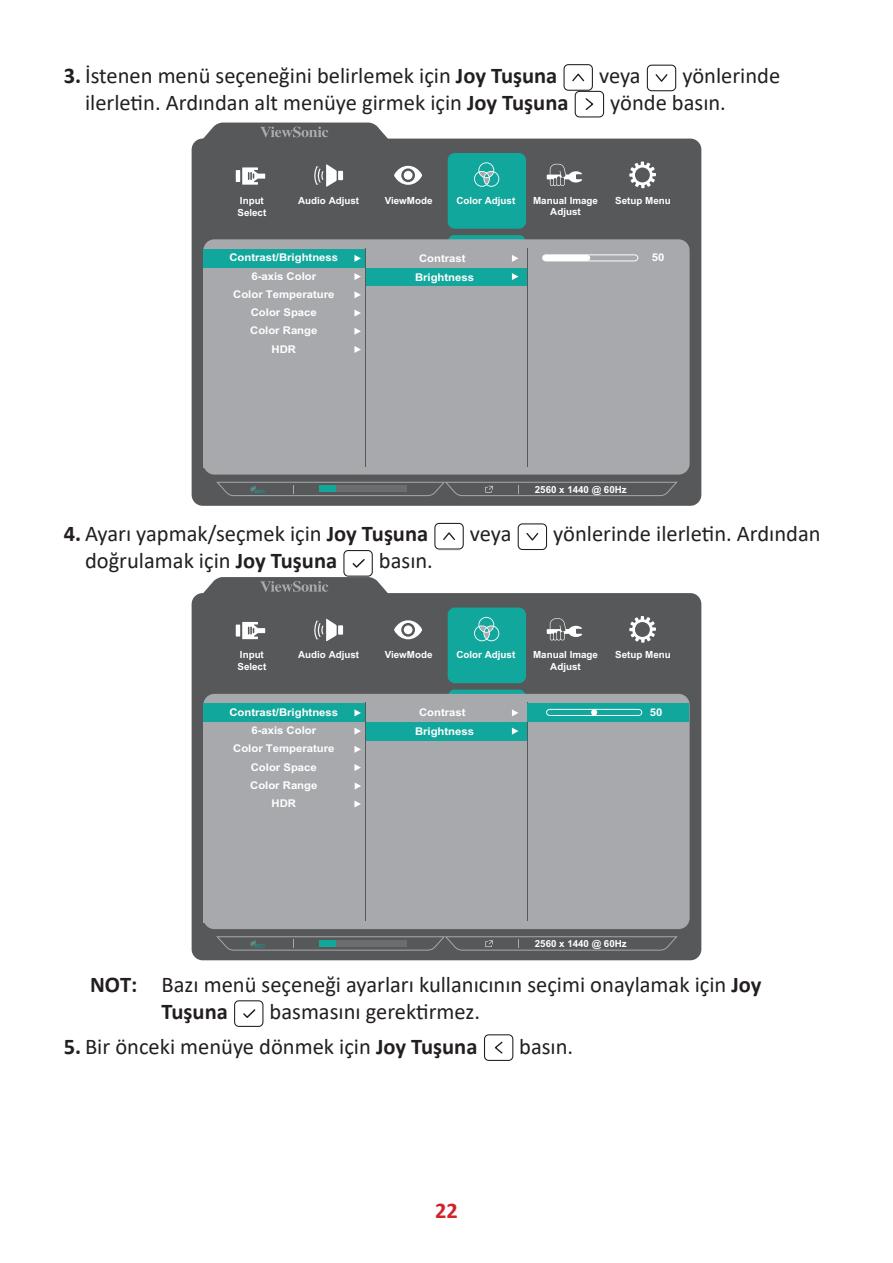
<style>
.page{position:relative;width:893px;height:1263px;background:#fff}
.page>*{position:absolute;margin:0;border:0;box-sizing:border-box;transform-origin:0 0}
.Note{font:22.5px/27px "Calibri";color:#231f20}
.t1{font:700 22.5px "Calibri";color:#d1232a}
.t2{font:700 10.65px/18.3px "Arial";color:#fff;text-align:center;scale:1.06 1}
.t3{font:700 9.75px/11.7px "Arial";color:#fff}
.s1{font-weight:700}
</style>
<div class="page">
<div style="left:563px;top:64px;width:30px;height:27px;border:1px solid #211e1e;border-radius:4px"></div>
<svg style="left:572px;top:73px;width:13px;height:9px"></svg>
<div style="left:647px;top:65px;width:29px;height:26px;border:1px solid #211e1e;border-radius:4px"></div>
<svg style="left:655px;top:74px;width:13px;height:8px"></svg>
<div style="left:575px;top:91px;width:29px;height:26px;border:1px solid #211e1e;border-radius:4px"></div>
<svg style="left:585px;top:98px;width:9px;height:13px"></svg>
<div style="left:192px;top:139px;width:509px;height:367px;background:#57585a;border-radius:11px"></div>
<svg style="left:448px;top:235px;width:77px;height:4px"></svg>
<div style="left:203px;top:239px;width:487px;height:236px;background:#a8a9ad;border-radius:11px"></div>
<div style="left:448px;top:153px;width:78px;height:76px;background:#12a79d;border-radius:7px"></div>
<svg style="left:354px;top:346px;width:7px;height:7px"></svg>
<svg style="left:354px;top:309px;width:7px;height:8px"></svg>
<svg style="left:354px;top:291px;width:7px;height:7px"></svg>
<div style="left:366px;top:267px;width:161px;height:19px;background:#12a79d"></div>
<svg style="left:354px;top:273px;width:7px;height:7px"></svg>
<div style="left:203px;top:249px;width:162px;height:18px;background:#12a79d"></div>
<svg style="left:354px;top:255px;width:7px;height:7px"></svg>
<svg style="left:512px;top:255px;width:6px;height:7px"></svg>
<svg style="left:512px;top:273px;width:6px;height:7px"></svg>
<div style="left:203px;top:450px;width:162px;height:18px;background:#a8a9ad"></div>
<hr style="left:527px;top:248px;width:1px;height:218px;background:#57585a">
<hr style="left:365px;top:248px;width:1px;height:218px;background:#57585a">
<svg style="left:216px;top:482px;width:462px;height:14px"></svg>
<svg style="left:198px;top:123px;width:195px;height:17px"></svg>
<svg style="left:542px;top:254px;width:96px;height:7px"></svg>
<div style="left:543px;top:255px;width:47px;height:6px;background:#fff;border-radius:3px"></div>
<svg style="left:354px;top:328px;width:7px;height:7px"></svg>
<svg style="left:629px;top:162px;width:27px;height:26px"></svg>
<svg style="left:474px;top:162px;width:25px;height:25px"></svg>
<svg style="left:394px;top:166px;width:28px;height:19px"></svg>
<div style="left:404px;top:171px;width:8px;height:9px;background:#fff;border-radius:50%"></div>
<svg style="left:547px;top:164px;width:35px;height:22px"></svg>
<hr style="left:236px;top:170px;width:4px;height:12px;background:#fff">
<svg style="left:242px;top:167px;width:23px;height:18px"></svg>
<div style="left:338px;top:171px;width:5px;height:9px;background:#fff"></div>
<svg style="left:314px;top:164px;width:23px;height:23px"></svg>
<div style="left:434px;top:523px;width:30px;height:26px;border:1px solid #211e1e;border-radius:4px"></div>
<svg style="left:443px;top:532px;width:12px;height:8px"></svg>
<div style="left:518px;top:523px;width:29px;height:27px;border:1px solid #211e1e;border-radius:4px"></div>
<svg style="left:526px;top:532px;width:13px;height:9px"></svg>
<div style="left:343px;top:550px;width:30px;height:27px;border:1px solid #211e1e;border-radius:4px"></div>
<svg style="left:352px;top:559px;width:13px;height:9px"></svg>
<div style="left:192px;top:593px;width:509px;height:367px;background:#57585a;border-radius:11px"></div>
<svg style="left:448px;top:690px;width:78px;height:4px"></svg>
<div style="left:203px;top:694px;width:487px;height:235px;background:#a8a9ad;border-radius:11px"></div>
<div style="left:448px;top:607px;width:78px;height:76px;background:#12a79d;border-radius:7px"></div>
<svg style="left:354px;top:800px;width:7px;height:7px"></svg>
<svg style="left:354px;top:764px;width:7px;height:7px"></svg>
<svg style="left:354px;top:746px;width:7px;height:7px"></svg>
<div style="left:366px;top:722px;width:161px;height:18px;background:#12a79d"></div>
<svg style="left:354px;top:728px;width:7px;height:7px"></svg>
<div style="left:203px;top:704px;width:162px;height:18px;background:#12a79d"></div>
<svg style="left:354px;top:709px;width:7px;height:7px"></svg>
<svg style="left:512px;top:709px;width:6px;height:7px"></svg>
<svg style="left:512px;top:728px;width:6px;height:7px"></svg>
<div style="left:203px;top:904px;width:162px;height:18px;background:#a8a9ad"></div>
<hr style="left:527px;top:702px;width:1px;height:219px;background:#57585a">
<hr style="left:365px;top:702px;width:1px;height:219px;background:#57585a">
<svg style="left:216px;top:936px;width:462px;height:15px"></svg>
<svg style="left:198px;top:577px;width:195px;height:17px"></svg>
<div style="left:528px;top:704px;width:161px;height:18px;background:#12a79d"></div>
<svg style="left:546px;top:709px;width:96px;height:7px"></svg>
<svg style="left:355px;top:783px;width:6px;height:6px"></svg>
<svg style="left:629px;top:616px;width:27px;height:27px"></svg>
<svg style="left:474px;top:617px;width:25px;height:24px"></svg>
<svg style="left:394px;top:620px;width:28px;height:19px"></svg>
<div style="left:404px;top:625px;width:8px;height:9px;background:#fff;border-radius:50%"></div>
<svg style="left:547px;top:618px;width:35px;height:22px"></svg>
<hr style="left:236px;top:625px;width:4px;height:11px;background:#fff">
<svg style="left:242px;top:622px;width:23px;height:17px"></svg>
<div style="left:338px;top:625px;width:5px;height:10px;background:#fff"></div>
<svg style="left:314px;top:619px;width:23px;height:22px"></svg>
<div style="left:234px;top:1000px;width:29px;height:27px;border:1px solid #211e1e;border-radius:4px"></div>
<svg style="left:243px;top:1009px;width:13px;height:9px"></svg>
<div style="left:484px;top:1034px;width:29px;height:27px;border:1px solid #211e1e;border-radius:4px"></div>
<svg style="left:494px;top:1041px;width:9px;height:13px"></svg>
<p class="Note" style="left:64px;top:61px;width:495px"><span class="s1">3.</span> İstenen menü seçeneğini belirlemek için <span class="s1">Joy Tuşuna</span></p>
<p class="Note" style="left:599px;top:61px;width:43px">veya</p>
<p class="Note" style="left:682px;top:61px;width:99px">yönlerinde</p>
<p class="Note" style="left:85px;top:88px;width:485px">ilerletin. Ardından alt menüye girmek için <span class="s1">Joy Tuşuna</span></p>
<p class="Note" style="left:610px;top:88px;width:117px">yönde basın.</p>
<p class="t3" style="left:237px;top:195px;width:30px">Input<br>Select</p>
<p class="t3" style="left:298px;top:195px;width:63px">Audio Adjust</p>
<p class="t2" style="left:229px;top:249px;width:104px">Contrast/Brightness<br>6-axis Color<br>Color Temperature<br>Color Space<br>Color Range<br>HDR</p>
<p class="t3" style="left:385px;top:195px;width:49px">ViewMode</p>
<p class="t3" style="left:456px;top:195px;width:60px">Color Adjust</p>
<p class="t3" style="left:533px;top:194px;width:66px">Manual Image</p>
<p class="t3" style="left:615px;top:195px;width:57px">Setup Menu</p>
<p class="t3" style="left:550px;top:206px;width:32px">Adjust</p>
<p class="t2" style="left:415px;top:248px;width:57px;line-height:19.2px">Contrast<br>Brightness</p>
<p class="t2" style="left:652px;top:249px;width:13px">50</p>
<p class="t3" style="left:535px;top:483px;width:93px">2560 x 1440 @ 60Hz</p>
<p class="Note" style="left:64px;top:520px;width:366px"><span class="s1">4.</span> Ayarı yapmak/seçmek için <span class="s1">Joy Tuşuna</span></p>
<p class="Note" style="left:470px;top:520px;width:43px">veya</p>
<p class="Note" style="left:553px;top:520px;width:269px">yönlerinde ilerletin. Ardından</p>
<p class="Note" style="left:85px;top:547px;width:254px">doğrulamak için <span class="s1">Joy Tuşuna</span></p>
<p class="Note" style="left:379px;top:547px;width:56px">basın.</p>
<p class="t3" style="left:237px;top:649px;width:30px">Input<br>Select</p>
<p class="t3" style="left:298px;top:649px;width:63px">Audio Adjust</p>
<p class="t2" style="left:229px;top:703px;width:104px">Contrast/Brightness<br>6-axis Color<br>Color Temperature<br>Color Space<br>Color Range<br>HDR</p>
<p class="t3" style="left:385px;top:649px;width:49px">ViewMode</p>
<p class="t3" style="left:456px;top:649px;width:60px">Color Adjust</p>
<p class="t3" style="left:533px;top:649px;width:66px">Manual Image</p>
<p class="t3" style="left:615px;top:649px;width:57px">Setup Menu</p>
<p class="t3" style="left:550px;top:661px;width:32px">Adjust</p>
<p class="t2" style="left:415px;top:703px;width:57px;line-height:19.2px">Contrast<br>Brightness</p>
<p class="t2" style="left:650px;top:703px;width:13px">50</p>
<p class="t3" style="left:535px;top:938px;width:93px">2560 x 1440 @ 60Hz</p>
<p class="Note" style="left:162px;top:970px;width:601px;text-indent:-71px"><span class="s1">NOT:</span> Bazı menü seçeneği ayarları kullanıcının seçimi onaylamak için <span class="s1">Joy<br>Tuşuna</span></p>
<p class="Note" style="left:270px;top:997px;width:212px">basmasını gerektirmez.</p>
<p class="Note" style="left:64px;top:1032px;width:415px"><span class="s1">5.</span> Bir önceki menüye dönmek için <span class="s1">Joy Tuşuna</span></p>
<p class="Note" style="left:519px;top:1032px;width:56px">basın.</p>
<p class="t1" style="left:435px;top:1194px;width:24px">22</p>
</div>
